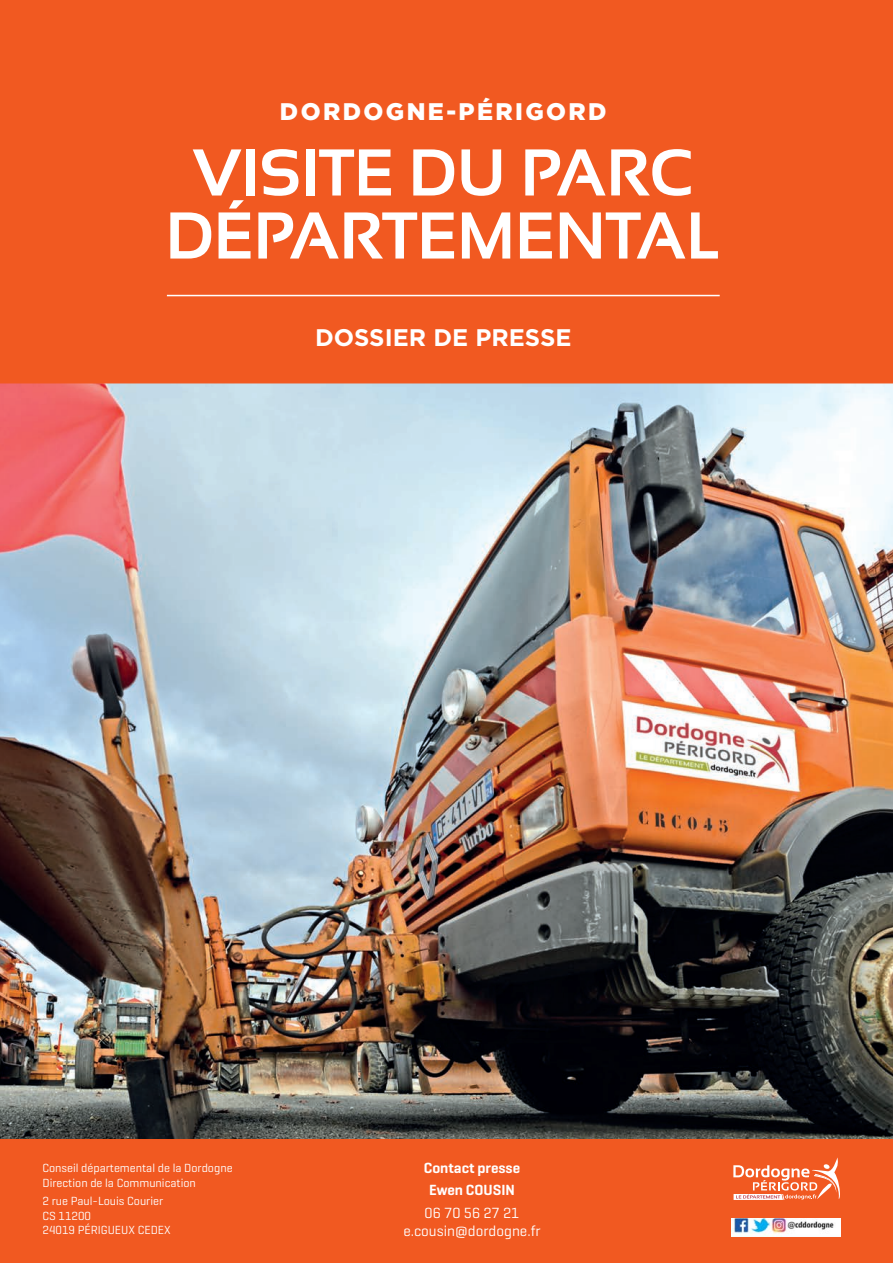
<style>
.page{position:relative;width:893px;height:1263px;background:#fff}
.page>*{position:absolute;margin:0;border:0;box-sizing:border-box;transform-origin:0 0}
.t1{font:700 66px/63px "Sansation";color:#fff;text-align:center}
.t2{font:900 24px "Gotham";letter-spacing:.1em;color:#fff}
.t3{font:700 24px "Gotham";color:#fff}
.t4{font:15px/18px "Geogrotesque";color:#fff;text-align:center}
.t5{font:600 15px "Geogrotesque";color:#fff}
.t6{font:12px/14.4px "Geogrotesque";color:#fff}
</style>
<div class="page">
<img style="left:0;top:383px;width:893px;height:757px">
<div style="left:0;top:1140px;width:893px;height:123px;background:#f15921"></div>
<div style="left:0;top:0;width:893px;height:383px;background:#f15921"></div>
<hr style="left:167px;top:295px;width:553px;height:1px;background:#fff">
<svg style="left:733px;top:1157px;width:107px;height:43px"></svg>
<img style="left:732px;top:1218px;width:108px;height:19px">
<p class="t2" style="left:280px;top:97px;width:328px">DORDOGNE-PÉRIGORD</p>
<p class="t1" style="left:166px;top:141px;width:557px">VISITE DU PARC<br>DÉPARTEMENTAL</p>
<p class="t3" style="left:315px;top:324px;width:258px">DOSSIER DE PRESSE</p>
<p class="t6" style="left:43px;top:1161px;width:192px">Conseil départemental de la Dordogne<br>Direction de la Communication</p>
<p class="t6" style="left:43px;top:1194px;width:130px">2 rue Paul-Louis Courier<br>CS 11200<br>24019 PÉRIGUEUX CEDEX</p>
<p class="t5" style="left:424px;top:1158px;width:98px">Contact presse</p>
<p class="t5" style="left:429px;top:1181px;width:87px">Ewen COUSIN</p>
<p class="t4" style="left:403px;top:1203px;width:139px">06 70 56 27 21 e.cousin@dordogne.fr</p>
</div>
